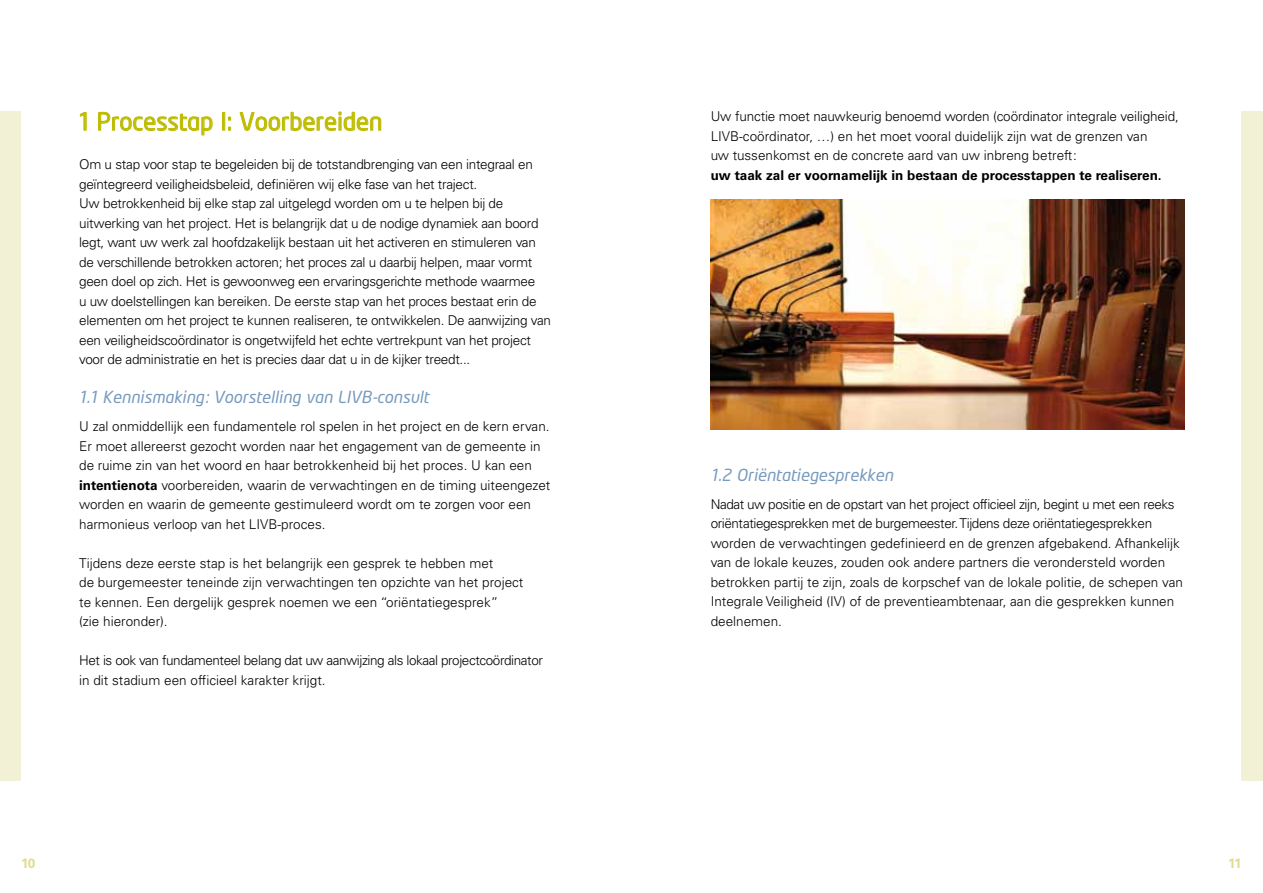
<style>
.page{position:relative;width:1263px;height:893px;background:#fff}
.page>*{position:absolute;margin:0;border:0;box-sizing:border-box;transform-origin:0 0}
.t1{font:24px "Neo Tech";color:#bebc00}
.t2{font:italic 16.5px "Neo Tech";color:#779abd}
.t3{font:300 13.5px/19.5px "Univers LT Std";color:#000}
.t4{font:300 13.5px/19.5px "Univers LT Std";letter-spacing:-.02em;color:#000}
.t5{font:700 13.5px "Univers LT Std";color:#000}
.t6{font:700 13.5px "Univers LT Std";color:#dfdd91}
.s1{font-weight:700}
</style>
<div class="page">
<div style="left:0;top:111px;width:21px;height:670px;background:#f2f1d5"></div>
<div style="left:1241px;top:111px;width:22px;height:670px;background:#f2f1d5"></div>
<svg style="left:80px;top:112px;width:6px;height:19px"></svg>
<svg style="left:98px;top:112px;width:114px;height:23px"></svg>
<div style="left:222px;top:112px;width:3px;height:18px;border:1px solid #bebc00"></div>
<svg style="left:240px;top:111px;width:141px;height:20px"></svg>
<img style="left:711px;top:199px;width:473px;height:230px">
<h1 class="t1" style="left:79px;top:107px;width:305px">1 Processtap I: Voorbereiden</h1>
<p class="t4" style="left:79px;top:155px;width:473px">Om u stap voor stap te begeleiden bij de totstandbrenging van een integraal en geïntegreerd veiligheidsbeleid, definiëren wij elke fase van het traject.<br>Uw betrokkenheid bij elke stap zal uitgelegd worden om u te helpen bij de uitwerking van het project. Het is belangrijk dat u de nodige dynamiek aan boord legt, want uw werk zal hoofdzakelijk bestaan uit het activeren en stimuleren van de verschillende betrokken actoren; het proces zal u daarbij helpen, maar vormt geen doel op zich. Het is gewoonweg een ervaringsgerichte methode waarmee<br>u uw doelstellingen kan bereiken. De eerste stap van het proces bestaat erin de elementen om het project te kunnen realiseren, te ontwikkelen. De aanwijzing van een veiligheidscoördinator is ongetwijfeld het echte vertrekpunt van het project voor de administratie en het is precies daar dat u in de kijker treedt...</p>
<p class="t2" style="left:79px;top:387px;width:351px">1.1 Kennismaking: Voorstelling van LIVB-consult</p>
<p class="t3" style="left:79px;top:417px;width:473px">U zal onmiddellijk een fundamentele rol spelen in het project en de kern ervan.<br>Er moet allereerst gezocht worden naar het engagement van de gemeente in de ruime zin van het woord en haar betrokkenheid bij het proces. U kan een <span class="s1">intentienota</span> voorbereiden, waarin de verwachtingen en de timing uiteengezet worden en waarin de gemeente gestimuleerd wordt om te zorgen voor een harmonieus verloop van het LIVB-proces.</p>
<p class="t3" style="left:79px;top:553px;width:446px">Tijdens deze eerste stap is het belangrijk een gesprek te hebben met<br>de burgemeester teneinde zijn verwachtingen ten opzichte van het project te kennen. Een dergelijk gesprek noemen we een “oriëntatiegesprek”<br>(zie hieronder).</p>
<p class="t4" style="left:79px;top:651px;width:465px">Het is ook van fundamenteel belang dat uw aanwijzing als lokaal projectcoördinator in dit stadium een officieel karakter krijgt.</p>
<p class="t3" style="left:711px;top:107px;width:470px">Uw functie moet nauwkeurig benoemd worden (coördinator integrale veiligheid,<br>LIVB-coördinator, …) en het moet vooral duidelijk zijn wat de grenzen van<br>uw tussenkomst en de concrete aard van uw inbreng betreft:</p>
<p class="t5" style="left:711px;top:167px;width:452px">uw taak zal er voornamelijk in bestaan de processtappen te realiseren.</p>
<p class="t2" style="left:711px;top:465px;width:184px">1.2 Oriëntatiegesprekken</p>
<p class="t3" style="left:711px;top:494px;width:474px">Nadat uw positie en de opstart van het project officieel zijn, begint u met een reeks oriëntatiegesprekken met de burgemeester. Tijdens deze oriëntatiegesprekken worden de verwachtingen gedefinieerd en de grenzen afgebakend. Afhankelijk van de lokale keuzes, zouden ook andere partners die verondersteld worden betrokken partij te zijn, zoals de korpschef van de lokale politie, de schepen van I ntegrale Veiligheid (IV) of de preventieambtenaar, aan die gesprekken kunnen deelnemen.</p>
<p class="t6" style="left:21px;top:855px;width:16px">10</p>
<p class="t6" style="left:1228px;top:855px;width:15px">11</p>
</div>
